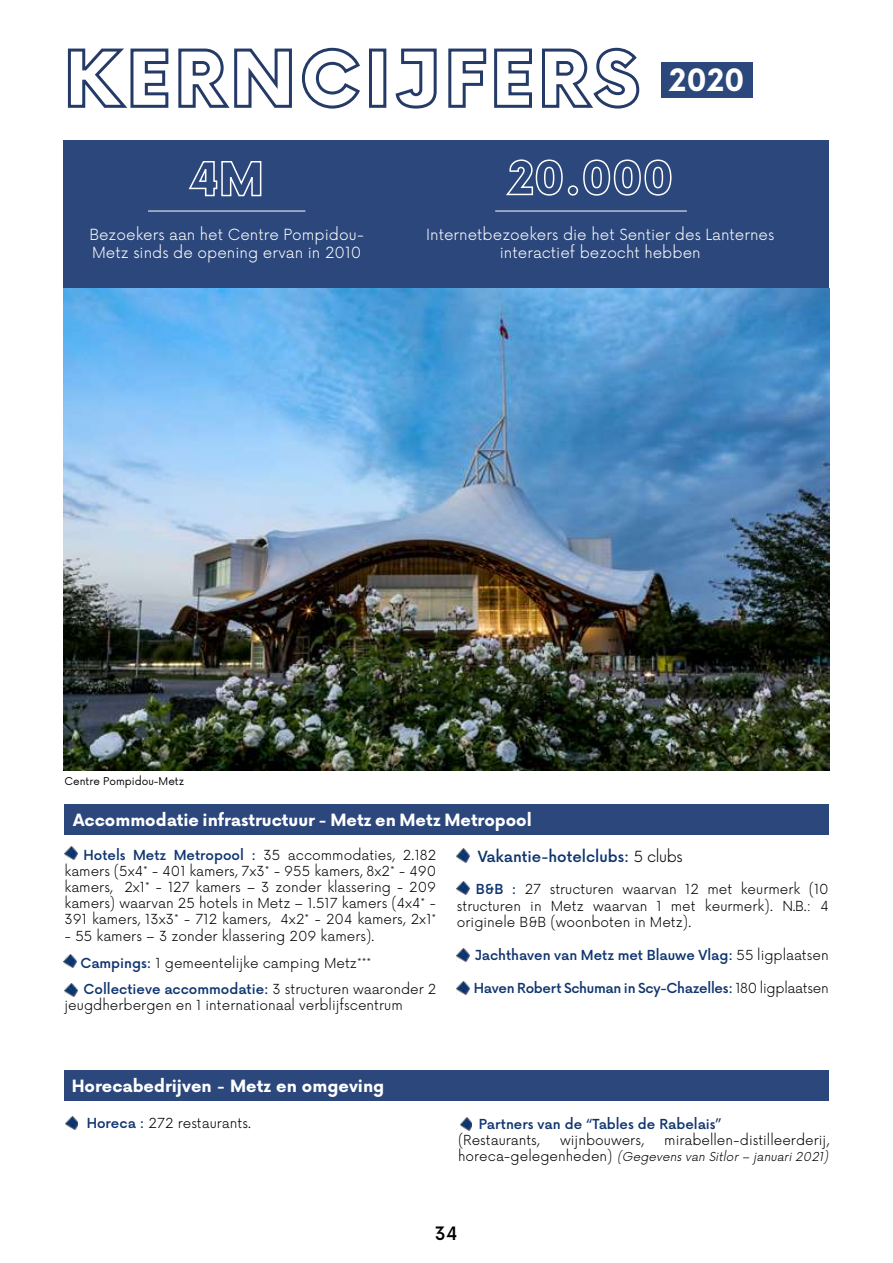
<style>
.page{position:relative;width:893px;height:1263px;background:#fff}
.page>*{position:absolute;margin:0;border:0;box-sizing:border-box;transform-origin:0 0}
.t1{font:700 30px "Now Alt";color:#fff}
.t2{font:500 18px "Now";color:#000}
.t3{font:700 16.5px "Now Alt";color:#fff}
.t4{font:300 15px/18px "Now Alt";color:#fff}
.t5{font:500 15px "Now Alt";color:#0f356f}
.t6{font:300 13.5px/16.2px "Now Alt";color:#000;text-align:justify}
.t7{font:500 13.5px "Now Alt";color:#0f356f}
.t8{font:500 13.5px "Now Alt";letter-spacing:-.02em;color:#0f356f}
.t9{font:italic 300 12px "Now Alt";color:#000}
.t10{font:10.5px "Now Alt";color:#000}
.s1{color:#fff}
.s2{font-weight:500;color:#0f356f}
.s3{font-weight:300;color:#000}
.s4{font-style:normal;font-size:13.5px}
</style>
<div class="page">
<div style="left:65px;top:1070px;width:764px;height:31px;background:#2b477b"></div>
<div style="left:64px;top:804px;width:765px;height:30px;background:#2b477b"></div>
<div style="left:64px;top:140px;width:765px;height:149px;background:#2b477b"></div>
<div style="left:661px;top:62px;width:92px;height:35px;background:#2b477b"></div>
<img style="left:64px;top:289px;width:765px;height:482px">
<svg style="left:66px;top:1116px;width:12px;height:13px"></svg>
<img style="left:460px;top:1117px;width:12px;height:14px">
<img style="left:65px;top:846px;width:12px;height:14px">
<img style="left:64px;top:954px;width:12px;height:14px">
<svg style="left:65px;top:983px;width:12px;height:13px"></svg>
<svg style="left:457px;top:849px;width:13px;height:13px"></svg>
<svg style="left:457px;top:881px;width:13px;height:13px"></svg>
<svg style="left:457px;top:948px;width:13px;height:13px"></svg>
<img style="left:457px;top:981px;width:13px;height:14px">
<svg style="left:67px;top:48px;width:102px;height:60px"></svg>
<svg style="left:178px;top:48px;width:114px;height:60px"></svg>
<svg style="left:301px;top:47px;width:59px;height:62px"></svg>
<div style="left:369px;top:49px;width:17px;height:59px;border:3px solid #243a67"></div>
<svg style="left:395px;top:48px;width:42px;height:61px"></svg>
<svg style="left:448px;top:48px;width:84px;height:60px"></svg>
<svg style="left:542px;top:47px;width:98px;height:62px"></svg>
<svg style="left:188px;top:161px;width:74px;height:36px"></svg>
<hr style="left:148px;top:211px;width:157px;height:1px;background:#fff">
<svg style="left:506px;top:159px;width:57px;height:37px"></svg>
<div style="left:568px;top:185px;width:10px;height:11px;border:2px solid #fff;border-radius:50%"></div>
<svg style="left:583px;top:159px;width:89px;height:37px"></svg>
<hr style="left:495px;top:211px;width:192px;height:1px;background:#fff">
<h1 class="t1" style="left:669px;top:58px;width:77px">2020</h1>
<p class="t4" style="left:89px;top:224px;width:276px">Bezoekers aan het Centre Pompidou-<br>Metz sinds de opening ervan in 2010</p>
<p class="t4" style="left:426px;top:224px;width:350px;text-align:center">Internetbezoekers die het Sentier des Lanternes interactief bezocht hebben</p>
<p class="t10" style="left:65px;top:772px;width:121px">Centre Pompidou-Metz</p>
<p class="t3" style="left:73px;top:808px;width:460px">Accommodatie infrastructuur - Metz en Metz Metropool</p>
<p class="t6" style="left:65px;top:846px;width:373px"><span class="s1">00</span><span class="s2">Hotels Metz Metropool :</span> 35 accommodaties, 2.182 kamers (5x4* - 401 kamers, 7x3* - 955 kamers, 8x2* - 490 kamers, 2x1* - 127 kamers – 3 zonder klassering - 209 kamers) waarvan 25 hotels in Metz – 1.517 kamers (4x4* - 391 kamers, 13x3* - 712 kamers, 4x2* - 204 kamers, 2x1*</p>
<p class="t6" style="left:65px;top:927px;width:312px">- 55 kamers – 3 zonder klassering 209 kamers).</p>
<p class="t6" style="left:65px;top:949px;width:373px;line-height:26.4px;text-indent:16px"><span class="s2">Campings:</span> 1 gemeentelijke camping Metz***<br><span class="s1">00</span><span class="s2">Collectieve accommodatie:</span> 3 structuren waaronder 2</p>
<p class="t6" style="left:65px;top:996px;width:340px">jeugdherbergen en 1 internationaal verblijfscentrum</p>
<p class="t5" style="left:478px;top:845px;width:207px">Vakantie-hotelclubs: <span class="s3">5 clubs</span></p>
<p class="t6" style="left:457px;top:880px;width:373px"><span class="s1">00</span><span class="s2">B&amp;B :</span> 27 structuren waarvan 12 met keurmerk (10 structuren in Metz waarvan 1 met keurmerk). N.B.: 4 originele B&amp;B (woonboten in Metz).</p>
<p class="t7" style="left:475px;top:944px;width:355px">Jachthaven van Metz met Blauwe Vlag: <span class="s3">55 ligplaatsen</span></p>
<p class="t8" style="left:474px;top:977px;width:356px">Haven Robert Schuman in Scy-Chazelles: <span class="s3">180 ligplaatsen</span></p>
<p class="t3" style="left:72px;top:1074px;width:314px">Horecabedrijven - Metz en omgeving</p>
<p class="t6" style="left:87px;top:1114px;width:166px"><span class="s2">Horeca :</span> 272 restaurants.</p>
<p class="t7" style="left:479px;top:1113px;width:244px">Partners van de “Tables de Rabelais”</p>
<p class="t6" style="left:458px;top:1131px;width:83px">(Restaurants,</p>
<p class="t6" style="left:560px;top:1131px;width:85px">wijnbouwers,</p>
<p class="t6" style="left:664px;top:1131px;width:166px">mirabellen-distilleerderij,</p>
<p class="t9" style="left:458px;top:1147px;width:375px"><span class="s4">h o re c a- g e l e g e n h e d e n )</span> (Gegevensvan Sitlor– januari2021)</p>
<h2 class="t2" style="left:435px;top:1219px;width:24px">34</h2>
</div>
